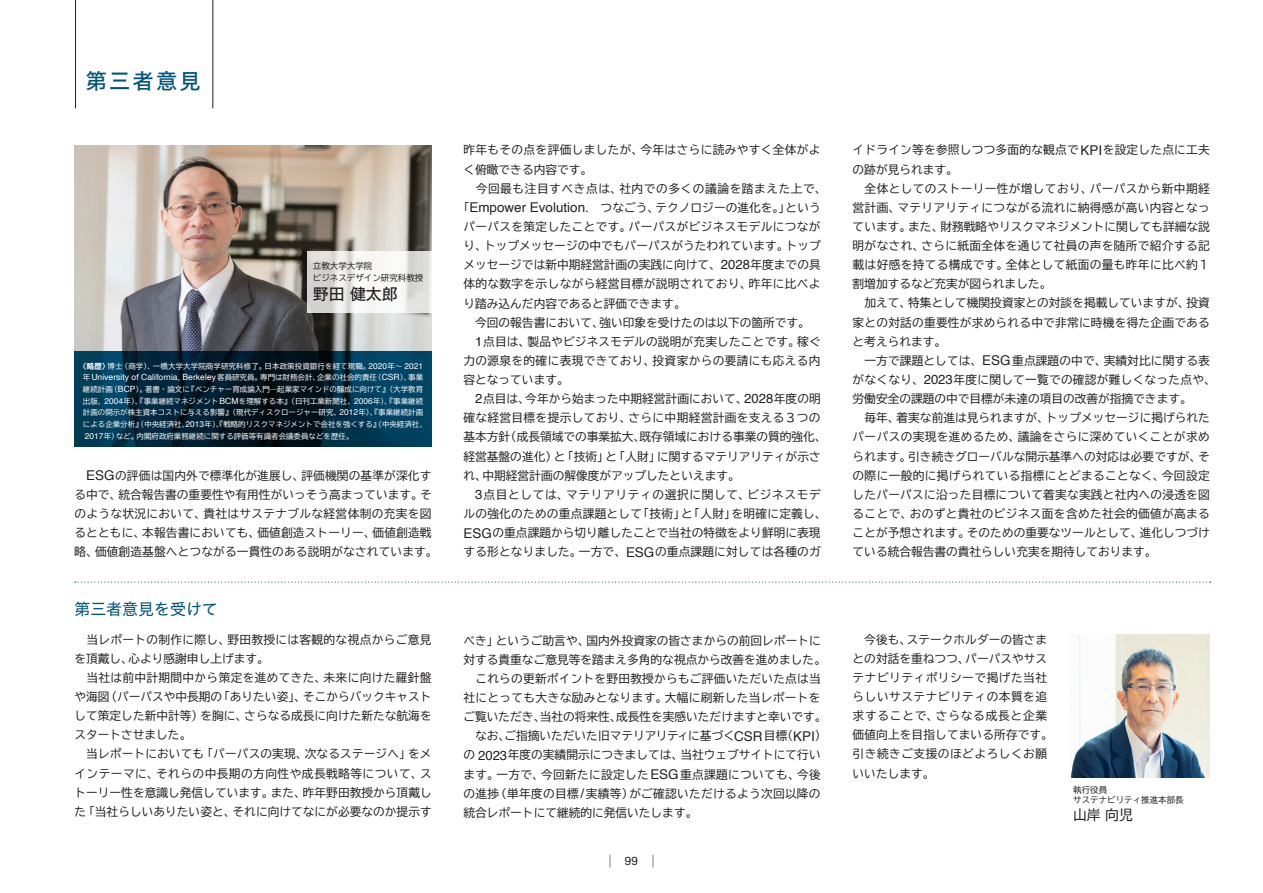
<style>
.page{position:relative;width:1263px;height:893px;background:#fff}
.page>*{position:absolute;margin:0;border:0;box-sizing:border-box;transform-origin:0 0}
.t1{font:21.3px "Hira Kaku Std W5";letter-spacing:.1em;color:#005378}
.t2{font:15.9px "Hira Kaku Std W4";color:#005378}
.t3{font:15.9px "Hira Kaku Std W5";color:#231f20}
.t4{font:13.8px "TBUD Go Std";color:#231f20}
.t5{font:11.7px/19.2px "TBUD Go Std";letter-spacing:.01em;color:#231f20}
.t6{font:11.7px "TBUD Go Std";letter-spacing:.03em;color:#231f20}
.t7{font:11.7px/19.2px "TBUD Go Std";letter-spacing:.04em;color:#231f20}
.t8{font:11.7px "TBUD Go Std";letter-spacing:.05em;color:#231f20}
.t9{font:11.7px "TBUD Go Std";letter-spacing:.055em;color:#231f20}
.t10{font:11.7px "Helvetica Neue LT Std";color:#231f20}
.t11{font:8.55px "Helvetica";letter-spacing:.005em;color:#fff}
.t12{font:8.55px/10.4px "TBUD Go Std";color:#231f20}
.t13{font:7.5px/11.7px "TBUD Go Std";letter-spacing:.005em;color:#fff}
.s1{font-weight:700;font-stretch:expanded}
.s2{font-family:"Helvetica";font-size:8.4px}
.s3{font-family:"TBUD Go Std";font-size:7.5px}
.s4{font-family:"Helvetica";font-size:8.55px}
.s5{font-family:"Helvetica";font-size:13.5px}
.s6{font-family:"Helvetica";font-size:13.05px}
</style>
<div class="page">
<img style="left:74px;top:146px;width:358px;height:206px">
<svg style="left:74px;top:352px;width:358px;height:95px;background:#00293d"></svg>
<svg style="left:307px;top:251px;width:125px;height:62px"></svg>
<svg style="left:75px;top:582px;width:1136px;height:1px"></svg>
<img style="left:1071px;top:634px;width:139px;height:144px">
<hr style="left:75px;top:0;width:1px;height:108px;background:#231f20">
<hr style="left:213px;top:0;width:1px;height:108px;background:#231f20">
<svg style="left:653px;top:855px;width:1px;height:12px"></svg>
<svg style="left:610px;top:855px;width:1px;height:12px"></svg>
<h1 class="t1" style="left:86px;top:65px;width:116px">第三者意見</h1>
<p class="t12" style="left:313px;top:260px;width:112px;line-height:11.7px">立教大学大学院<br>ビジネスデザイン研究科教授</p>
<h2 class="t3" style="left:313px;top:282px;width:87px">野田 健太郎</h2>
<p class="t13" style="left:79px;top:360px;width:345px"><span class="s1">〈略歴〉</span>博士（商学）、一橋大学大学院商学研究科修了。日本政策投資銀行を経て現職。<span class="s2">2020</span>年～ <span class="s2">2021</span></p>
<p class="t11" style="left:83px;top:371px;width:342px"><span class="s3">年</span>University of California, Berkeley<span class="s3">客員研究員。専門は財務会計、企業の社会的責任（</span>CSR<span class="s3">）、事業</span></p>
<p class="t13" style="left:83px;top:383px;width:345px">継続計画（<span class="s4">BCP</span>）。著書・論文に『ベンチャー育成論入門―起業家マインドの醸成に向けて』（大学教育出版、<span class="s2">2004</span>年）、『事業継続マネジメント<span class="s4">BCM</span>を理解する本』（日刊工業新聞社、<span class="s2">2006</span>年）、『事業継続計画の開示が株主資本コストに与える影響』（現代ディスクロージャー研究、<span class="s2">2012</span>年）、『事業継続計画による企業分析』（中央経済社、<span class="s2">2013</span>年）、『戦略的リスクマネジメントで会社を強くする』（中央経済社、<span class="s2">2017</span>年）など。内閣府政府業務継続に関する評価等有識者会議委員などを歴任。</p>
<p class="t5" style="left:74px;top:466px;width:365px;text-align:center"><span class="s5">ESG</span>の評価は国内外で標準化が進展し、評価機関の基準が深化す<br>る中で、統合報告書の重要性や有用性がいっそう高まっています。そのような状況において、貴社はサステナブルな経営体制の充実を図るとともに、本報告書においても、価値創造ストーリー、価値創造戦略、価値創造基盤へとつながる一貫性のある説明がなされています。</p>
<h2 class="t2" style="left:74px;top:597px;width:145px">第三者意見を受けて</h2>
<p class="t5" style="left:74px;top:630px;width:359px">　当レポートの制作に際し、野田教授には客観的な視点からご意見を頂戴し、心より感謝申し上げます。<br>　当社は前中計期間中から策定を進めてきた、未来に向けた羅針盤や海図（パーパスや中長期の「ありたい姿」、そこからバックキャストして策定した新中計等）を胸に、さらなる成長に向けた新たな航海をスタートさせました。<br>　当レポートにおいても「パーパスの実現、次なるステージへ」をメインテーマに、それらの中長期の方向性や成長戦略等について、ストーリー性を意識し発信しています。また、昨年野田教授から頂戴した「当社らしいありたい姿と、それに向けてなにが必要なのか提示す</p>
<p class="t6" style="left:463px;top:140px;width:359px">昨年もその点を評価しましたが、今年はさらに読みやすく全体がよ</p>
<p class="t5" style="left:463px;top:159px;width:130px">く俯瞰できる内容です。</p>
<p class="t8" style="left:463px;top:179px;width:365px">　今回最も注目すべき点は、社内での多くの議論を踏まえた上で、</p>
<p class="t5" style="left:458px;top:198px;width:365px">「<span class="s5">Empower Evolution.</span>　つなごう、テクノロジーの進化を。」という</p>
<p class="t6" style="left:463px;top:217px;width:359px">パーパスを策定したことです。パーパスがビジネスモデルにつなが</p>
<p class="t5" style="left:463px;top:236px;width:359px">り、トップメッセージの中でもパーパスがうたわれています。トップ</p>
<p class="t5" style="left:463px;top:255px;width:359px">メッセージでは新中期経営計画の実践に向けて、<span class="s6">2028</span>年度までの具</p>
<p class="t6" style="left:463px;top:274px;width:359px">体的な数字を示しながら経営目標が説明されており、昨年に比べよ</p>
<p class="t5" style="left:463px;top:293px;width:224px">り踏み込んだ内容であると評価できます。</p>
<p class="t5" style="left:463px;top:312px;width:348px">　今回の報告書において、強い印象を受けたのは以下の箇所です。</p>
<p class="t5" style="left:475px;top:332px;width:347px"><span class="s6">1</span>点目は、製品やビジネスモデルの説明が充実したことです。稼ぐ</p>
<p class="t6" style="left:463px;top:351px;width:359px">力の源泉を的確に表現できており、投資家からの要請にも応える内</p>
<p class="t5" style="left:463px;top:370px;width:107px">容となっています。</p>
<p class="t5" style="left:475px;top:389px;width:347px"><span class="s6">2</span>点目は、今年から始まった中期経営計画において、<span class="s6">2028</span>年度の明</p>
<p class="t6" style="left:463px;top:408px;width:359px">確な経営目標を提示しており、さらに中期経営計画を支える３つの</p>
<p class="t5" style="left:463px;top:427px;width:365px">基本方針（成長領域での事業拡大、既存領域における事業の質的強化、</p>
<p class="t5" style="left:463px;top:446px;width:359px">経営基盤の進化）と「技術」と「人財」に関するマテリアリティが示さ</p>
<p class="t5" style="left:463px;top:466px;width:278px">れ、中期経営計画の解像度がアップしたといえます。</p>
<p class="t9" style="left:475px;top:485px;width:347px"><span class="s6">3</span>点目としては、マテリアリティの選択に関して、ビジネスモデ</p>
<p class="t5" style="left:463px;top:504px;width:365px">ルの強化のための重点課題として「技術」と「人財」を明確に定義し、</p>
<p class="t5" style="left:463px;top:523px;width:359px"><span class="s5">ESG</span>の重点課題から切り離したことで当社の特徴をより鮮明に表現</p>
<p class="t5" style="left:463px;top:542px;width:359px">する形となりました。一方で、<span class="s5">ESG</span>の重点課題に対しては各種のガ</p>
<p class="t5" style="left:853px;top:140px;width:365px">イドライン等を参照しつつ多面的な観点で<span class="s5">KPI</span>を設定した点に工夫の跡が見られます。<br>　全体としてのストーリー性が増しており、パーパスから新中期経営計画、マテリアリティにつながる流れに納得感が高い内容となっています。また、財務戦略やリスクマネジメントに関しても詳細な説明がなされ、さらに紙面全体を通じて社員の声を随所で紹介する記載は好感を持てる構成です。全体として紙面の量も昨年に比べ約１割増加するなど充実が図られました。<br>　加えて、特集として機関投資家との対談を掲載していますが、投資家との対話の重要性が求められる中で非常に時機を得た企画であると考えられます。<br>　一方で課題としては、<span class="s5">ESG</span>重点課題の中で、実績対比に関する表がなくなり、<span class="s6">2023</span>年度に関して一覧での確認が難しくなった点や、労働安全の課題の中で目標が未達の項目の改善が指摘できます。<br>　毎年、着実な前進は見られますが、トップメッセージに掲げられたパーパスの実現を進めるため、議論をさらに深めていくことが求められます。引き続きグローバルな開示基準への対応は必要ですが、その際に一般的に掲げられている指標にとどまることなく、今回設定したパーパスに沿った目標について着実な実践と社内への浸透を図ることで、おのずと貴社のビジネス面を含めた社会的価値が高まることが予想されます。そのための重要なツールとして、進化しつづけている統合報告書の貴社らしい充実を期待しております。</p>
<p class="t5" style="left:463px;top:630px;width:365px">べき」というご助言や、国内外投資家の皆さまからの前回レポートに対する貴重なご意見等を踏まえ多角的な視点から改善を進めました。　これらの更新ポイントを野田教授からもご評価いただいた点は当社にとっても大きな励みとなります。大幅に刷新した当レポートをご覧いただき、当社の将来性、成長性を実感いただけますと幸いです。　なお、ご指摘いただいた旧マテリアリティに基づく<span class="s5">CSR</span>目標（<span class="s5">KPI</span>）の <span class="s6">2023</span>年度の実績開示につきましては、当社ウェブサイトにて行います。一方で、今回新たに設定した<span class="s5">ESG</span>重点課題についても、今後の進捗（単年度の目標<span class="s5">/</span>実績等）がご確認いただけるよう次回以降の統合レポートにて継続的に発信いたします。</p>
<p class="t7" style="left:853px;top:630px;width:202px">　今後も、ステークホルダーの皆さまとの対話を重ねつつ、パーパスやサステナビリティポリシーで掲げた当社らしいサステナビリティの本質を追求することで、さらなる成長と企業価値向上を目指してまいる所存です。引き続きご支援のほどよろしくお願いいたします。</p>
<p class="t10" style="left:625px;top:854px;width:15px">99</p>
<p class="t12" style="left:1073px;top:784px;width:112px">執行役員<br>サステナビリティ推進本部長</p>
<p class="t4" style="left:1073px;top:803px;width:61px">山岸向児</p>
</div>
